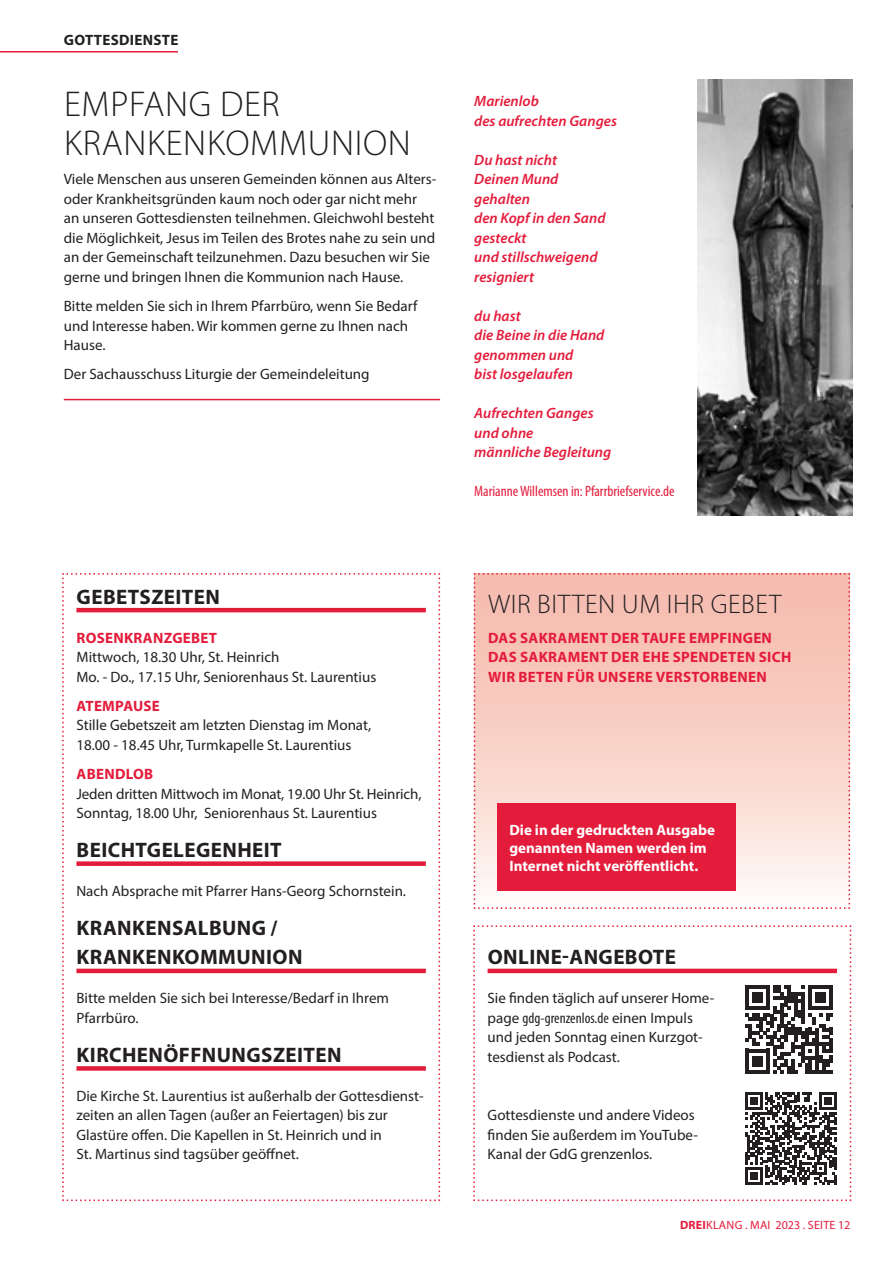
<style>
.page{position:relative;width:893px;height:1263px;background:#fff}
.page>*{position:absolute;margin:0;border:0;box-sizing:border-box;transform-origin:0 0}
.Überschrift_24{font:300 36px/39px "Myriad Pro";letter-spacing:.02em;color:#231f20}
.Überschrift_18{font:300 27px "Myriad Pro";letter-spacing:.02em;color:#231f20}
.Titel{font:700 21px "Myriad Pro";letter-spacing:.02em;color:#231f20}
.Versalien_schwarz{font:700 21px "Myriad Pro";letter-spacing:.02em;color:#231f20}
.Fließtext{font:15px/19.5px "Myriad Pro";color:#231f20}
.Text_mit_Abstand{font:15px/19.5px "Myriad Pro";color:#231f20}
.Versalien_rot{font:italic 600 15px/19.5px "Myriad Pro";color:#e41c3b}
.Versalien_rot-2{font:700 15px "Myriad Pro";letter-spacing:.02em;color:#e41c3b}
.Gottesdienste_fett{font:700 15px/18px "Myriad Pro";color:#fff}
.Fließtext_mit_Linie{font:15px "Myriad Pro";color:#231f20}
.Versalien_rot-3{font:condensed 15px "Myriad Pro";color:#e41c3b}
.Text_ohne_Abstand{font:15px "Myriad Pro";color:#231f20}
.t1{font:700 15px "Myriad Pro";letter-spacing:.02em;color:#231f20}
.t2{font:12px "Myriad Pro";letter-spacing:.02em;color:#e41c3b}
.s1{font-stretch:condensed}
.s2{font-weight:700}
</style>
<div class="page">
<svg style="left:473px;top:925px;width:378px;height:276px"></svg>
<svg style="left:473px;top:573px;width:378px;height:336px;background:#f8d0c6"></svg>
<svg style="left:62px;top:573px;width:379px;height:629px"></svg>
<hr style="left:64px;top:399px;width:376px;height:1px;background:#e41c3b">
<img style="left:698px;top:79px;width:155px;height:437px">
<div style="left:497px;top:803px;width:239px;height:88px;background:#e41c3b"></div>
<hr style="left:0;top:51px;width:178px;height:2px;background:#e41c3b">
<p class="t1" style="left:64px;top:30px;width:116px">GOTTESDIENSTE</p>
<p class="Überschrift_24" style="left:64px;top:84px;width:348px">EMPFANG DER<br>KRANKENKOMMUNION</p>
<p class="Fließtext" style="left:64px;top:169px;width:374px">Viele Menschen aus unseren Gemeinden können aus Alters&shy;oder Krankheitsgründen kaum noch oder gar nicht mehr an unseren Gottesdiensten teilnehmen. Gleichwohl besteht die Möglichkeit, Jesus im Teilen des Brotes nahe zu sein und an der Gemeinschaft teilzunehmen. Dazu besuchen wir Sie gerne und bringen Ihnen die Kommunion nach Hause.</p>
<p class="Fließtext" style="left:64px;top:296px;width:355px">Bitte melden Sie sich in Ihrem Pfarrbüro, wenn Sie Bedarf und Interesse haben. Wir kommen gerne zu Ihnen nach<br>Hause.</p>
<p class="Fließtext_mit_Linie" style="left:64px;top:365px;width:307px">Der Sachausschuss Liturgie der Gemeindeleitung</p>
<p class="Titel" style="left:77px;top:583px;width:145px">GEBETSZEITEN</p>
<p class="Versalien_rot-2" style="left:77px;top:628px;width:142px">ROSENKRANZGEBET</p>
<p class="Text_ohne_Abstand" style="left:76px;top:648px;width:204px">Mittwoch, 18.30 Uhr, St. Heinrich</p>
<p class="Text_mit_Abstand" style="left:76px;top:667px;width:301px">Mo. - Do., 17.15 Uhr, Seniorenhaus St. Laurentius</p>
<p class="Versalien_rot-2" style="left:77px;top:696px;width:85px">ATEMPAUSE</p>
<p class="Text_mit_Abstand" style="left:76px;top:715px;width:296px">Stille Gebetszeit am letzten Dienstag im Monat,<br>18.00 - 18.45 Uhr, Turmkapelle St. Laurentius</p>
<p class="Versalien_rot-2" style="left:77px;top:764px;width:78px">ABENDLOB</p>
<p class="Text_mit_Abstand" style="left:76px;top:784px;width:347px">Jeden dritten Mittwoch im Monat, 19.00 Uhr St. Heinrich,<br>Sonntag, 18.00 Uhr, Seniorenhaus St. Laurentius</p>
<p class="Titel" style="left:77px;top:836px;width:207px">BEICHTGELEGENHEIT</p>
<p class="Text_mit_Abstand" style="left:76px;top:881px;width:331px">Nach Absprache mit Pfarrer Hans-Georg Schornstein.</p>
<p class="Versalien_schwarz" style="left:77px;top:914px;width:202px">KRANKENSALBUNG /</p>
<p class="Titel" style="left:77px;top:944px;width:227px">KRANKENKOMMUNION</p>
<p class="Text_mit_Abstand" style="left:76px;top:988px;width:314px">Bitte melden Sie sich bei Interesse/Bedarf in Ihrem<br>Pfarrbüro.</p>
<p class="Titel" style="left:77px;top:1041px;width:266px">KIRCHENÖFFNUNGSZEITEN</p>
<p class="Fließtext" style="left:76px;top:1086px;width:349px">Die Kirche St. Laurentius ist außerhalb der Gottesdienst&shy;zeiten an allen Tagen (außer an Feiertagen) bis zur Glastüre offen. Die Kapellen in St. Heinrich und in<br>St. Martinus sind tagsüber geöffnet.</p>
<p class="Versalien_rot" style="left:474px;top:91px;width:144px">Marienlob<br>des aufrechten Ganges</p>
<p class="Versalien_rot" style="left:474px;top:150px;width:133px">Du hast nicht<br>Deinen Mund gehalten<br>den Kopf in den Sand gesteckt<br>und stillschweigend resigniert</p>
<p class="Versalien_rot" style="left:474px;top:306px;width:132px">du hast<br>die Beine in die Hand genommen und<br>bist losgelaufen</p>
<p class="Versalien_rot" style="left:474px;top:403px;width:138px">Aufrechten Ganges und ohne<br>männliche Begleitung</p>
<p class="Versalien_rot-3" style="left:474px;top:482px;width:202px">Marianne Willemsen in: Pfarrbriefservice.de</p>
<p class="Überschrift_18" style="left:488px;top:588px;width:295px">WIR BITTEN UM IHR GEBET</p>
<p class="Versalien_rot-2" style="left:488px;top:628px;width:285px">DAS SAKRAMENT DER TAUFE EMPFINGEN</p>
<p class="Versalien_rot-2" style="left:488px;top:647px;width:305px">DAS SAKRAMENT DER EHE SPENDETEN SICH</p>
<p class="Versalien_rot-2" style="left:488px;top:667px;width:280px">WIR BETEN FÜR UNSERE VERSTORBENEN</p>
<p class="Gottesdienste_fett" style="left:509px;top:820px;width:207px">Die in der gedruckten Ausgabe genannten Namen werden im<br>Internet nicht veröffentlicht.</p>
<p class="Titel" style="left:488px;top:944px;width:190px">ONLINE-ANGEBOTE</p>
<p class="Text_mit_Abstand" style="left:488px;top:988px;width:228px">Sie finden täglich auf unserer Home&shy;page <span class="s1">gdg-grenzenlos.de</span> einen Impuls und jeden Sonntag einen Kurzgot&shy;tesdienst als Podcast.</p>
<p class="Text_mit_Abstand" style="left:488px;top:1105px;width:212px">Gottesdienste und andere Videos finden Sie außerdem im YouTube-<br>Kanal der GdG grenzenlos.</p>
<p class="t2" style="left:680px;top:1218px;width:172px"><span class="s2">DREI</span>KLANG . MAI 2023 . SEITE 12</p>
</div>
